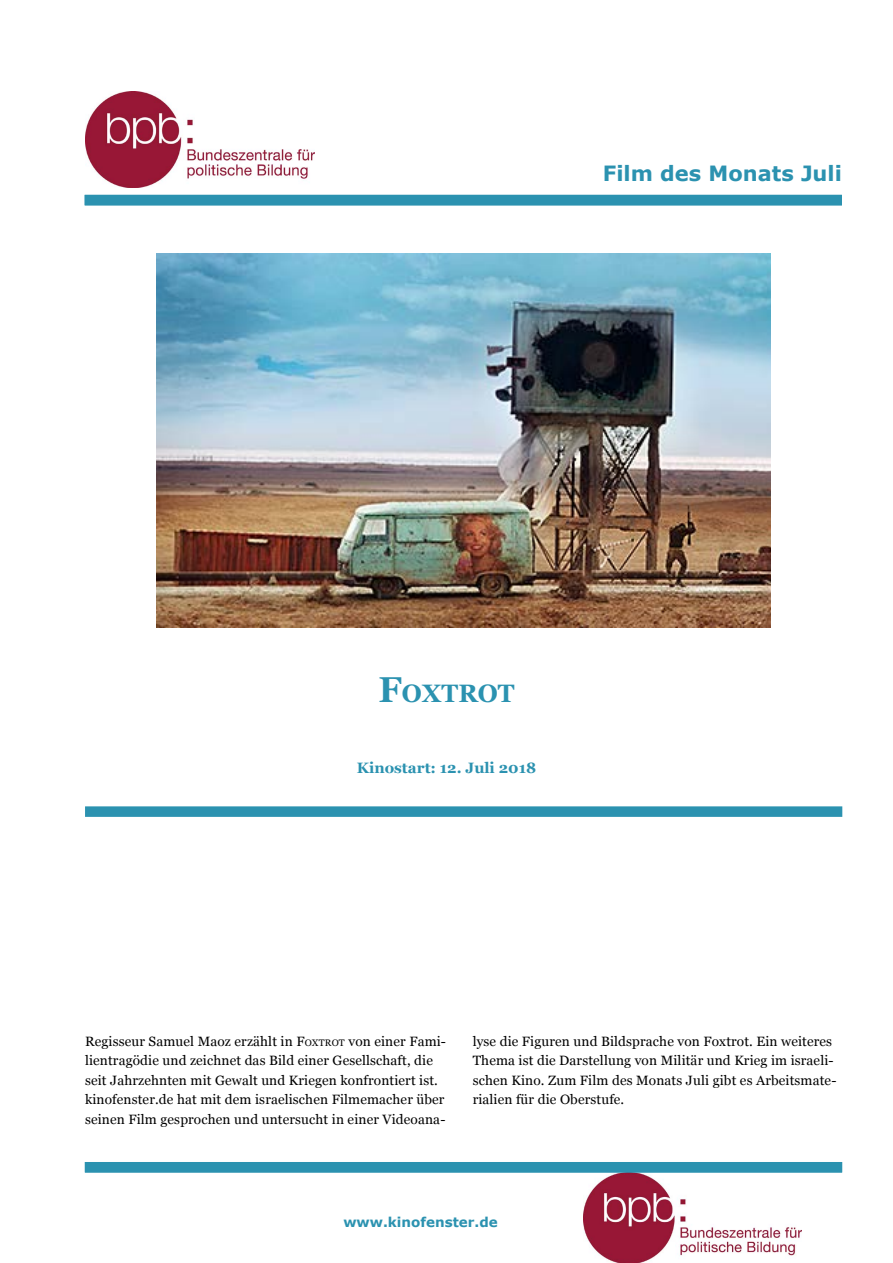
<style>
.page{position:relative;width:893px;height:1263px;background:#fff}
.page>*{position:absolute;margin:0;border:0;box-sizing:border-box;transform-origin:0 0}
.t1{font:700 25.2px "Georgia";color:#2b92b0}
.t2{font:700 21px "Verdana";color:#2b92b0}
.t3{font:700 15px "Georgia";color:#2b92b0}
.t4{font:13.5px/19.5px "Georgia";letter-spacing:.01em;color:#000}
.t5{font:700 13.5px "Verdana";color:#2b92b0}
.s1{font-size:36px}
.s2{font-style:inherit}
.s3{font-size:9.45px}
</style>
<div class="page">
<img style="left:584px;top:1172px;width:218px;height:91px">
<div style="left:85px;top:1162px;width:757px;height:10px;background:#2b92b0"></div>
<div style="left:85px;top:195px;width:757px;height:10px;background:#2b92b0"></div>
<img style="left:156px;top:253px;width:615px;height:374px">
<img style="left:85px;top:92px;width:229px;height:96px">
<div style="left:85px;top:806px;width:757px;height:11px;background:#2b92b0"></div>
<h2 class="t2" style="left:603px;top:159px;width:241px">Film des Monats Juli</h2>
<h1 class="t1" style="left:378px;top:675px;width:138px"><span class="s1">F</span>OXTROT</h1>
<p class="t3" style="left:357px;top:756px;width:181px">Kinostart: 12. Juli 2018</p>
<p class="t4" style="left:85px;top:1031px;width:362px">Regisseur Samuel Maoz erzählt in <span class="s2">F</span><span class="s3">OXTROT</span> von einer Fami&shy;lientragödie und zeichnet das Bild einer Gesellschaft, die seit Jahrzehnten mit Gewalt und Kriegen konfrontiert ist. kinofenster.de hat mit dem israelischen Filmemacher über seinen Film gesprochen und untersucht in einer Videoana-</p>
<p class="t4" style="left:473px;top:1031px;width:365px">lyse die Figuren und Bildsprache von Foxtrot. Ein weiteres Thema ist die Darstellung von Militär und Krieg im israeli&shy;schen Kino. Zum Film des Monats Juli gibt es Arbeitsmate&shy;rialien für die Oberstufe.</p>
<p class="t5" style="left:343px;top:1212px;width:156px">www.kinofenster.de</p>
</div>
